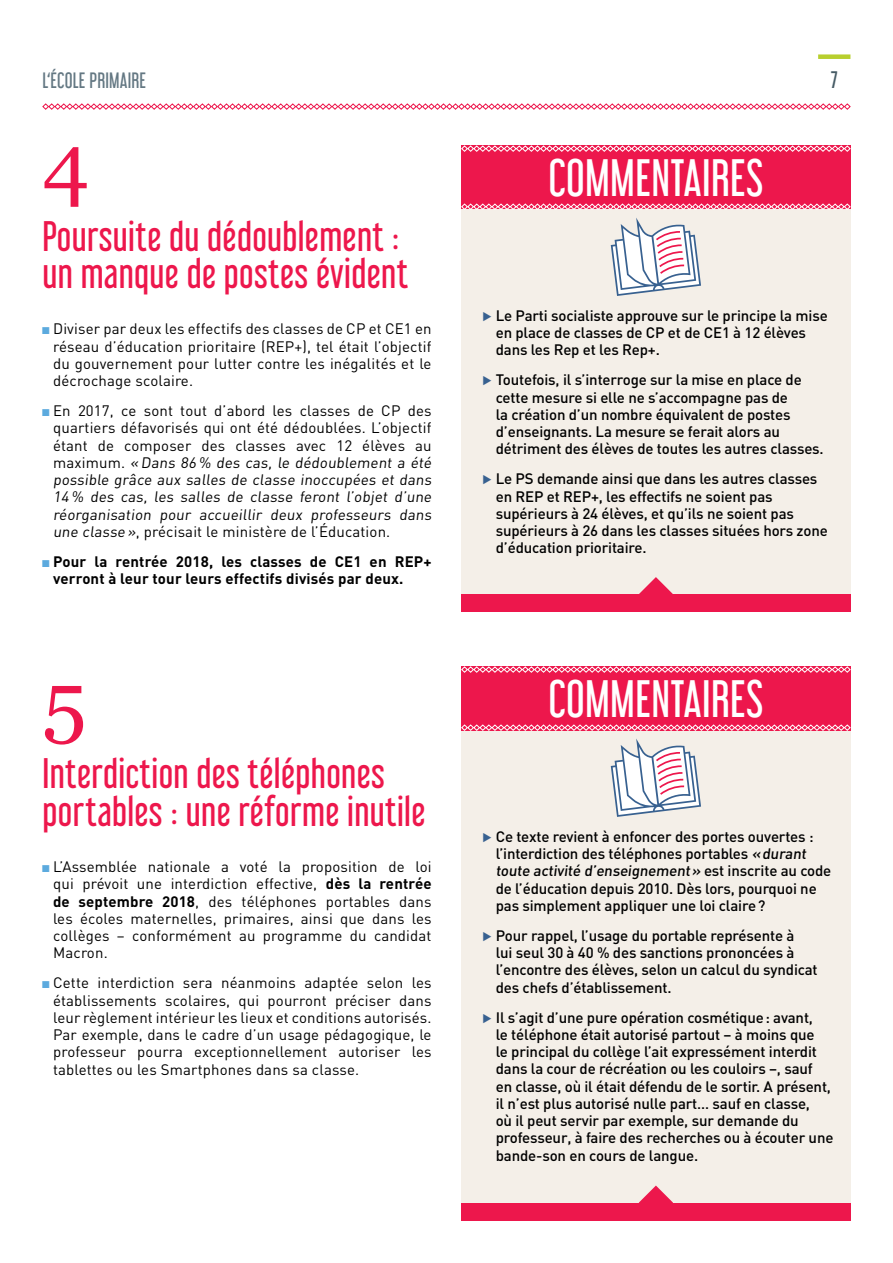
<style>
.page{position:relative;width:893px;height:1263px;background:#fff}
.page>*{position:absolute;margin:0;border:0;box-sizing:border-box;transform-origin:0 0}
.t1{font:83.4px "Georgia";color:#ed174c}
.t2{font:46.2px "Libel Suit Rg";letter-spacing:.01em;color:#fff}
.t3{font:37.5px/37.5px "Libel Suit Rg";letter-spacing:.01em;color:#ed174c}
.t4{font:21px "Libel Suit Rg";color:#465b65}
.t5{font:19.5px "Libel Suit Rg";color:#647883}
.t6{font:500 15px/17.2px "DIN";letter-spacing:-.01em;color:#000}
.t7{font:15px/17.2px "DIN";letter-spacing:.01em;color:#000;text-align:justify}
.t8{font:700 15px "DIN";letter-spacing:.01em;color:#000}
.s1{font-family:"Ludwig Pro";color:#5caade}
.s2{font-family:"Ludwig Pro";font-weight:400;color:#5caade}
.s3{font-weight:700}
.s4{font-family:"Ludwig Pro";font-weight:400;font-size:19.5px;color:#386190}
</style>
<div class="page">
<svg style="left:42px;top:103px;width:809px;height:7px"></svg>
<div style="left:818px;top:54px;width:32px;height:5px;background:#b8cf2e"></div>
<div style="left:461px;top:146px;width:389px;height:76px;background:#ed174c"></div>
<div style="left:461px;top:210px;width:389px;height:393px;background:#f4efe8"></div>
<svg style="left:461px;top:145px;width:390px;height:7px"></svg>
<svg style="left:461px;top:203px;width:390px;height:7px"></svg>
<svg style="left:611px;top:218px;width:90px;height:78px"></svg>
<div style="left:461px;top:594px;width:389px;height:18px;background:#ed174c"></div>
<svg style="left:639px;top:577px;width:34px;height:17px"></svg>
<div style="left:461px;top:666px;width:389px;height:77px;background:#ed174c"></div>
<div style="left:461px;top:731px;width:389px;height:480px;background:#f4efe8"></div>
<svg style="left:461px;top:666px;width:390px;height:7px"></svg>
<svg style="left:461px;top:724px;width:390px;height:7px"></svg>
<svg style="left:611px;top:739px;width:90px;height:78px"></svg>
<div style="left:461px;top:1203px;width:389px;height:17px;background:#ed174c"></div>
<svg style="left:639px;top:1185px;width:34px;height:18px"></svg>
<h3 class="t5" style="left:43px;top:64px;width:16px">L‘école</h3>
<h3 class="t5" style="left:89px;top:64px;width:38px">primaire</h3>
<h1 class="t1" style="left:43px;top:102px;width:49px">4</h1>
<h3 class="t3" style="left:43px;top:213px;width:367px">Poursuite du dédoublement : un manque de postes évident</h3>
<p class="t7" style="left:53px;top:320px;width:380px;text-indent:-11px"><span class="s1">◼</span> Diviser par deux les effectifs des classes de CP et CE1 en réseau d’éducation prioritaire (REP+), tel était l’objectif du gouvernement pour lutter contre les inégalités et le décrochage scolaire.</p>
<p class="t7" style="left:53px;top:402px;width:382px;text-align:left;text-indent:-11px"><span class="s1">◼</span> En 2017, ce sont tout d’abord les classes de CP des quartiers défavorisés qui ont été dédoublées. L’objectif étant de composer des classes avec 12 élèves au maximum. «Dans 86 % des cas, le dédoublement a été possible grâce aux salles de classe inoccupées et dans 14 % des cas, les salles de classe feront l’objet d’une réorganisation pour accueillir deux professeurs dans une classe», précisait le ministère de l’Éducation.</p>
<p class="t8" style="left:43px;top:552px;width:363px"><span class="s2">◼</span> Pour la rentrée 2018, les classes de CE 1 en REP</p>
<p class="t8" style="left:423px;top:552px;width:10px">+</p>
<p class="t8" style="left:53px;top:569px;width:352px">verront à leur tour leurs effectifs divisés par deux.</p>
<h1 class="t1" style="left:43px;top:640px;width:46px">5</h1>
<h3 class="t3" style="left:43px;top:751px;width:384px">Interdiction des téléphones portables : une réforme inutile</h3>
<p class="t7" style="left:53px;top:858px;width:380px;text-indent:-11px"><span class="s1">◼</span> L’Assemblée nationale a voté la proposition de loi qui prévoit une interdiction effective, <span class="s3">dès la rentrée de septembre 2018</span>, des téléphones portables dans les écoles maternelles, primaires, ainsi que dans les collèges – conformément au programme du candidat Macron.</p>
<p class="t7" style="left:53px;top:974px;width:380px;text-indent:-11px"><span class="s1">◼</span> Cette interdiction sera néanmoins adaptée selon les établissements scolaires, qui pourront préciser dans leur règlement intérieur les lieux et conditions autorisés.<br>Par exemple, dans le cadre d’un usage pédagogique, le professeur pourra exceptionnellement autoriser les tablettes ou les Smartphones dans sa classe.</p>
<h2 class="t2" style="left:548px;top:140px;width:217px">COMMENTAIRES</h2>
<h3 class="t4" style="left:831px;top:62px;width:8px">7</h3>
<p class="t6" style="left:496px;top:306px;width:334px;text-indent:-13px"><span class="s4">▶</span> Le Parti socialiste approuve sur le principe la mise en place de classes de CP et de CE 1 à 12 élèves dans les Rep et les Rep+.</p>
<p class="t6" style="left:496px;top:371px;width:330px;text-indent:-13px"><span class="s4">▶</span> Toutefois, il s’interroge sur la mise en place de cette mesure si elle ne s’accompagne pas de<br>la création d’un nombre équivalent de postes d’enseignants. La mesure se ferait alors au détriment des élèves de toutes les autres classes.</p>
<p class="t6" style="left:496px;top:470px;width:323px;text-indent:-13px"><span class="s4">▶</span> Le PS demande ainsi que dans les autres classes en REP</p>
<p class="t6" style="left:496px;top:487px;width:334px;text-indent:95px">+, les effectifs ne soient pas supérieurs à 24 élèves, et qu’ils ne soient pas supérieurs à 26 dans les classes situées hors zone d’éducation prioritaire.</p>
<p class="t6" style="left:547px;top:487px;width:27px">et REP</p>
<h2 class="t2" style="left:548px;top:661px;width:217px">COMMENTAIRES</h2>
<p class="t6" style="left:496px;top:827px;width:337px;text-indent:-13px"><span class="s4">▶</span> Ce texte revient à enfoncer des portes ouvertes : l’interdiction des téléphones portables «durant toute activité d’enseignement» est inscrite au code de l’éducation depuis 2010. Dès lors, pourquoi ne pas simplement appliquer une loi claire?</p>
<p class="t6" style="left:496px;top:926px;width:323px;text-indent:-13px"><span class="s4">▶</span> Pour rappel, l’usage du portable représente à<br>lui seul 30 à 40 % des sanctions prononcées à l’encontre des élèves, selon un calcul du syndicat des chefs d’établissement.</p>
<p class="t6" style="left:496px;top:1008px;width:339px;text-indent:-13px"><span class="s4">▶</span> I l s’agit d’une pure opération cosmétique: avant,<br>le téléphone était autorisé partout – à moins que<br>le principal du collège l’ait expressément interdit dans la cour de récréation ou les couloirs –, sauf<br>en classe, où il était défendu de le sortir. A présent, il n’est plus autorisé nulle part… sauf en classe,<br>où il peut servir par exemple, sur demande du professeur, à faire des recherches ou à écouter une bande-son en cours de langue.</p>
</div>
